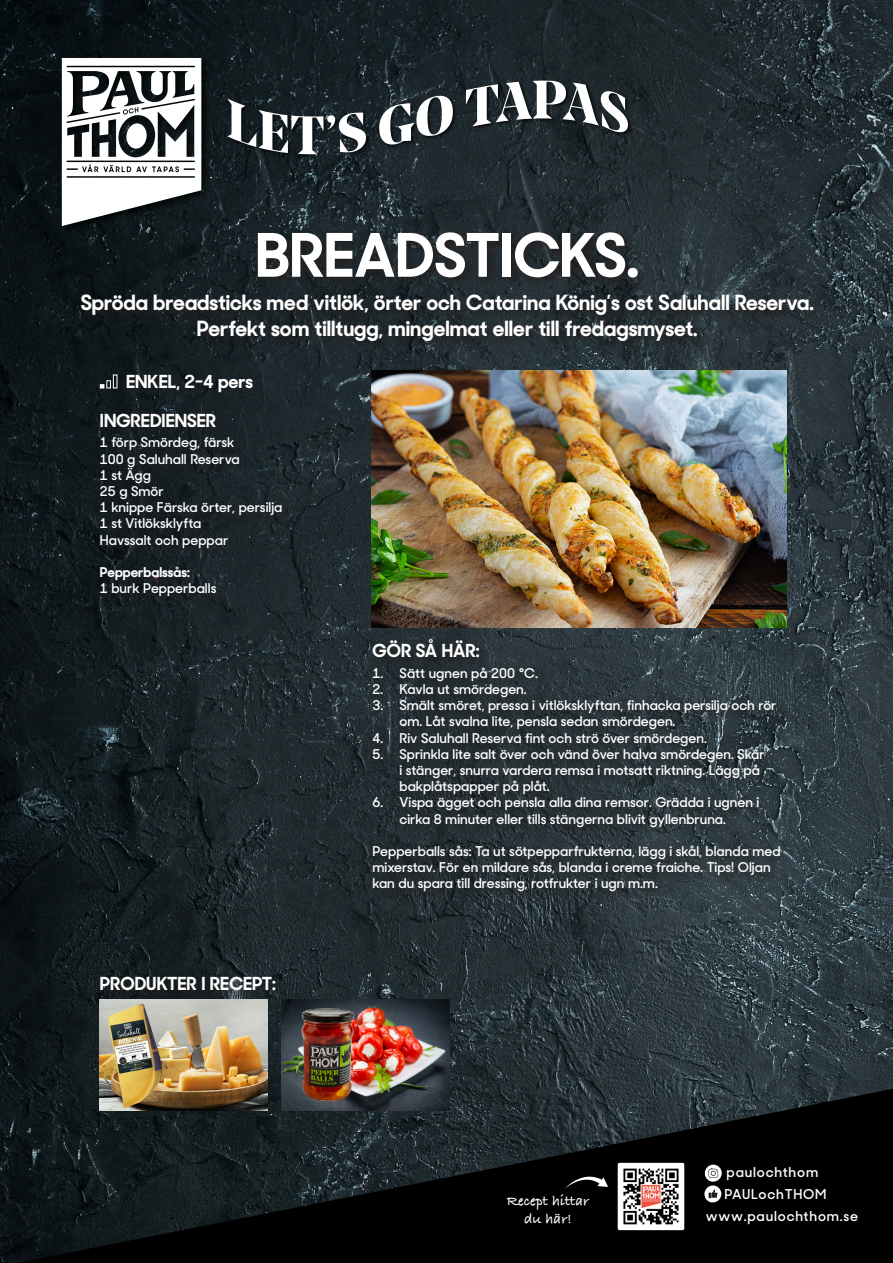
<style>
.page{position:relative;width:893px;height:1263px;background:#fff}
.page>*{position:absolute;margin:0;border:0;box-sizing:border-box;transform-origin:0 0}
.t1{font:700 60px "Sharp Sans No 2";color:#fff}
.t2{font:700 21px/25.2px "Sharp Sans No 2";color:#fff;text-align:center}
.t3{font:700 18px "Sharp Sans No 2";color:#fff}
.t4{font:700 15px/18px "Bradley Hand ITCTT";color:#fff;text-align:center}
.t5{font:600 13.65px "Sharp Sans No 2";letter-spacing:.06em;color:#fff}
.t6{font:600 13.5px/16.2px "Sharp Sans No 2";color:#fff}
.t7{font:700 13.5px "Sharp Sans No 2";color:#fff}
</style>
<div class="page">
<img style="left:0;top:0;width:893px;height:1263px">
<svg style="left:17px;top:1089px;width:876px;height:174px;background:#0d1214"></svg>
<div style="left:704px;top:1185px;width:17px;height:17px;background:#fff;border-radius:50%"></div>
<svg style="left:705px;top:1189px;width:13px;height:13px"></svg>
<svg style="left:705px;top:1165px;width:17px;height:16px"></svg>
<svg style="left:705px;top:1168px;width:13px;height:13px"></svg>
<img style="left:615px;top:1161px;width:72px;height:74px">
<div style="left:78px;top:228px;width:747px;height:125px;background:#231f20;opacity:.95"></div>
<img style="left:57px;top:54px;width:156px;height:182px">
<svg style="left:62px;top:58px;width:139px;height:168px"></svg>
<img style="left:225px;top:79px;width:408px;height:81px">
<svg style="left:227px;top:99px;width:139px;height:55px"></svg>
<svg style="left:379px;top:94px;width:74px;height:52px"></svg>
<svg style="left:466px;top:81px;width:162px;height:53px"></svg>
<svg style="left:565px;top:1177px;width:43px;height:12px"></svg>
<img style="left:371px;top:370px;width:416px;height:258px">
<div style="left:96px;top:371px;width:198px;height:237px;background:#231f20;opacity:.95"></div>
<svg style="left:100px;top:384px;width:4px;height:4px"></svg>
<div style="left:106px;top:380px;width:5px;height:8px;border:1px solid #fff"></div>
<div style="left:113px;top:375px;width:4px;height:13px;border:1px solid #fff"></div>
<div style="left:369px;top:636px;width:423px;height:267px;background:#231f20;opacity:.95"></div>
<div style="left:97px;top:973px;width:190px;height:30px;background:#231f20;opacity:.95"></div>
<img style="left:99px;top:999px;width:168px;height:112px">
<img style="left:282px;top:999px;width:167px;height:112px">
<p class="t1" style="left:255px;top:204px;width:385px">BREADSTICKS.</p>
<p class="t2" style="left:81px;top:288px;width:734px">Spröda breadsticks med vitlök, örter och Catarina König’s ost Saluhall Reserva.<br>Perfekt som tilltugg, mingelmat eller till fredagsmyset.</p>
<p class="t3" style="left:126px;top:366px;width:128px">ENKEL, 2-4 pers</p>
<p class="t3" style="left:100px;top:405px;width:118px">INGREDIENSER</p>
<p class="t6" style="left:100px;top:433px;width:136px">1 förp Smördeg, färsk</p>
<p class="t6" style="left:100px;top:449px;width:141px">100 g Saluhall Reserva</p>
<p class="t6" style="left:100px;top:465px;width:53px">1 st Ägg</p>
<p class="t6" style="left:100px;top:482px;width:65px">25 g Smör</p>
<p class="t6" style="left:100px;top:498px;width:184px">1 knippe Färska örter, persilja</p>
<p class="t6" style="left:100px;top:514px;width:103px">1 st Vitlöksklyfta</p>
<p class="t6" style="left:100px;top:530px;width:130px">Havssalt och peppar</p>
<p class="t7" style="left:100px;top:561px;width:91px">Pepperbalssås:</p>
<p class="t6" style="left:100px;top:579px;width:118px">1 burk Pepperballs</p>
<p class="t3" style="left:100px;top:968px;width:178px">PRODUKTER I RECEPT:</p>
<p class="t3" style="left:372px;top:635px;width:109px">GÖR SÅ HÄR:</p>
<p class="t6" style="left:372px;top:663px;width:167px">1. Sätt ugnen på 200 °C.</p>
<p class="t6" style="left:372px;top:679px;width:156px">2. Kavla ut smördegen.</p>
<p class="t6" style="left:399px;top:696px;width:378px;text-indent:-27px">3. Smält smöret, pressa i vitlöksklyftan, finhacka persilja och rör om. Låt svalna lite, pensla sedan smördegen.</p>
<p class="t6" style="left:372px;top:728px;width:336px">4. Riv Saluhall Reserva fint och strö över smördegen.</p>
<p class="t6" style="left:399px;top:744px;width:367px;text-indent:-27px">5. Sprinkla lite salt över och vänd över halva smördegen. Skär i stänger, snurra vardera remsa i motsatt riktning. Lägg på bakplåtspapper på plåt.</p>
<p class="t6" style="left:372px;top:793px;width:388px;text-align:center">6. Vispa ägget och pensla alla dina remsor. Grädda i ugnen i cirka 8 minuter eller tills stängerna blivit gyllenbruna.</p>
<p class="t6" style="left:372px;top:841px;width:410px">Pepperballs sås: Ta ut sötpepparfrukterna, lägg i skål, blanda med mixerstav. För en mildare sås, blanda i creme fraiche. Tips! Oljan kan du spara till dressing, rotfrukter i ugn m.m.</p>
<p class="t4" style="left:507px;top:1191px;width:84px">Recept hittar du här!</p>
<p class="t5" style="left:727px;top:1161px;width:93px">paulochthom</p>
<p class="t5" style="left:724px;top:1182px;width:104px">PAULochTHOM</p>
<p class="t5" style="left:706px;top:1204px;width:154px">www.paulochthom.se</p>
</div>
